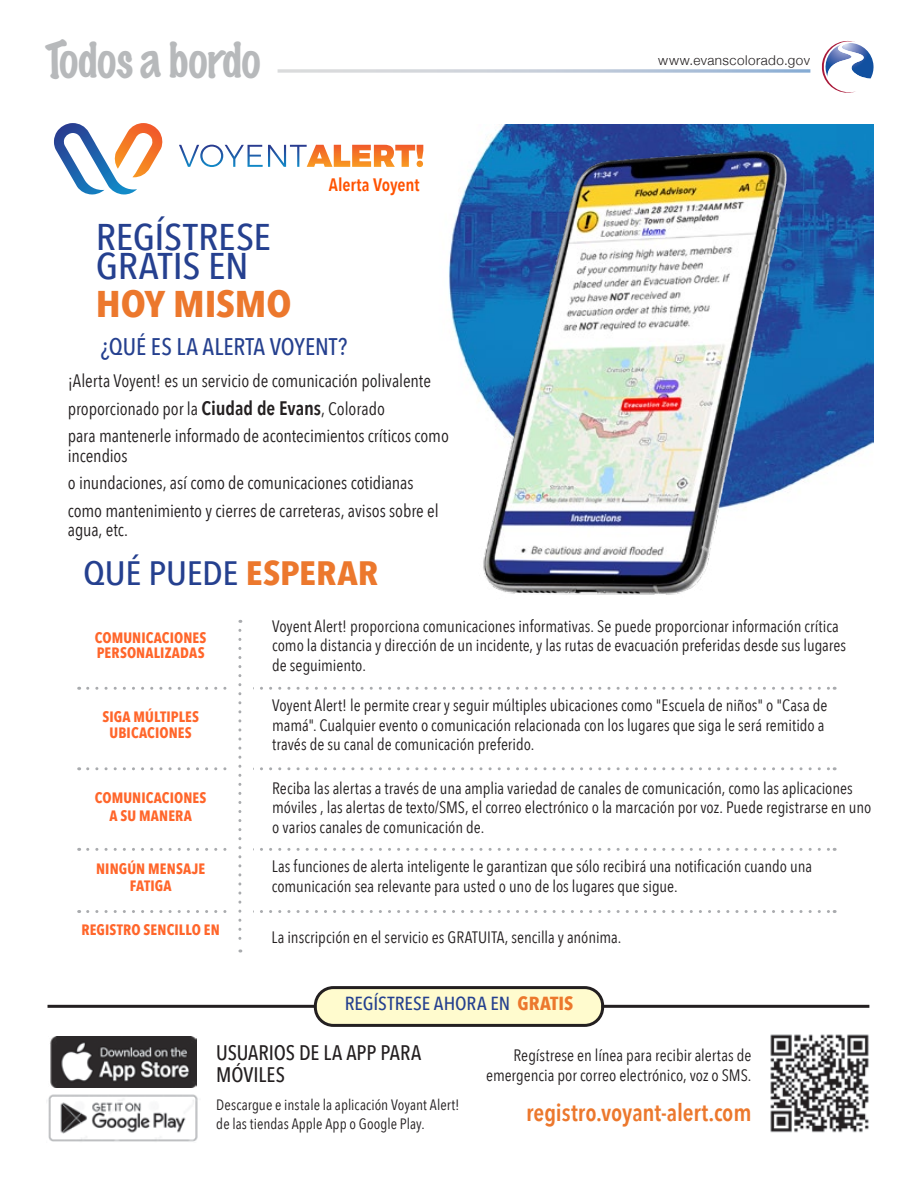
<style>
.page{position:relative;width:918px;height:1188px;background:#fff}
.page>*{position:absolute;margin:0;border:0;box-sizing:border-box;transform-origin:0 0}
.t1{font:100 46.5px "Marker Felt";letter-spacing:-.015em;color:#b7b9bb}
.t2{font:500 37.05px/29.4px "Avenir Next Condensed";letter-spacing:-.01em;color:#25408f;scale:1.11 1}
.t3{font:700 37.05px "Avenir Next Condensed";letter-spacing:-.005em;color:#ec782d;scale:1.11 1}
.t4{font:500 33.75px "Avenir Next Condensed";letter-spacing:-.01em;color:#25408f;scale:1.11 1}
.t5{font:600 24px "Avenir Next Condensed";letter-spacing:-.005em;color:#ec782d}
.t6{font:500 24px "Avenir Next Condensed";color:#25408f}
.t7{font:500 21px/22.5px "Avenir Next Condensed";letter-spacing:-.005em;color:#231f20}
.t8{font:500 18.9px "Avenir Next Condensed";letter-spacing:-.005em;color:#25408f;scale:1.05 1}
.t9{font:18px/27.6px "Avenir Next Condensed";letter-spacing:-.005em;color:#231f20}
.t10{font:600 18px "Avenir Next Condensed";letter-spacing:-.005em;color:#ff5200}
.t11{font:16.5px/19.5px "Avenir Next Condensed";color:#231f20}
.t12{font:700 15px/17.1px "Avenir Next Condensed";letter-spacing:.005em;color:#ff662b;text-align:center}
.t13{font:15px/19.5px "Avenir Next Condensed";letter-spacing:.005em;color:#231f20}
.t14{font:300 13.5px "Helvetica Neue";letter-spacing:.035em;color:#231f20}
.s1{font-weight:600;font-size:19.5px}
.s2{font-weight:700;color:#ec782d}
</style>
<div class="page">
<svg style="left:278px;top:69px;width:532px;height:4px;background:#c8d2de"></svg>
<svg style="left:821px;top:41px;width:53px;height:52px"></svg>
<img style="left:423px;top:124px;width:450px;height:360px">
<img style="left:469px;top:141px;width:325px;height:454px">
<div style="left:315px;top:988px;width:288px;height:37px;background:#fffbce;border-radius:18px"></div>
<div style="left:314px;top:986px;width:290px;height:41px;border:3px solid #231f20;border-radius:18px"></div>
<img style="left:770px;top:1034px;width:99px;height:99px">
<svg style="left:179px;top:145px;width:244px;height:22px"></svg>
<svg style="left:54px;top:123px;width:109px;height:71px"></svg>
<svg style="left:88px;top:630px;width:747px;height:322px"></svg>
<img style="left:50px;top:1036px;width:146px;height:51px">
<img style="left:48px;top:1094px;width:150px;height:48px">
<hr style="left:602px;top:1005px;width:267px;height:3px;background:#231f20">
<hr style="left:48px;top:1005px;width:267px;height:3px;background:#231f20">
<h1 class="t1" style="left:45px;top:23px;width:217px">Todos a bordo</h1>
<h2 class="t2" style="left:96px;top:222px;width:159px">REGÍSTRESE<br>GRATIS EN</h2>
<h2 class="t3" style="left:96px;top:282px;width:178px">HOY MISMO</h2>
<p class="t10" style="left:329px;top:169px;width:92px">Alerta Voyent</p>
<h3 class="t6" style="left:101px;top:332px;width:248px">¿QUÉ ES LA ALERTA VOYENT?</h3>
<p class="t9" style="left:68px;top:366px;width:383px">¡Alerta Voyent! es un servicio de comunicación polivalente proporcionado por la <span class="s1">Ciudad de Evans</span>, Colorado<br>para mantenerle informado de acontecimientos críticos como</p>
<p class="t9" style="left:68px;top:441px;width:372px">incendios<br>o inundaciones, así como de comunicaciones cotidianas como mantenimiento y cierres de carreteras, avisos sobre el</p>
<p class="t9" style="left:68px;top:515px;width:62px">agua, etc.</p>
<h3 class="t4" style="left:83px;top:552px;width:267px">QUÉ PUEDE <span class="s2">ESPERAR</span></h3>
<p class="t14" style="left:658px;top:50px;width:153px">www.evanscolorado.gov</p>
<p class="t12" style="left:95px;top:631px;width:113px;line-height:15px;text-align:left">COMUNICACIONES<br>PERSONALIZADAS</p>
<p class="t12" style="left:102px;top:708px;width:98px;line-height:16.5px">SIGA MÚLTIPLES<br>UBICACIONES</p>
<p class="t12" style="left:95px;top:790px;width:113px">COMUNICACIONES<br>A SU MANERA</p>
<p class="t12" style="left:96px;top:860px;width:111px">NINGÚN MENSAJE<br>FATIGA</p>
<p class="t12" style="left:82px;top:921px;width:140px">REGISTRO SENCILLO EN</p>
<p class="t11" style="left:272px;top:616px;width:575px">Voyent Alert! proporciona comunicaciones informativas. Se puede proporcionar información crítica como la distancia y dirección de un incidente, y las rutas de evacuación preferidas desde sus lugares de seguimiento.</p>
<p class="t11" style="left:272px;top:695px;width:557px">Voyent Alert! le permite crear y seguir múltiples ubicaciones como "Escuela de niños" o "Casa de mamá". Cualquier evento o comunicación relacionada con los lugares que siga le será remitido a través de su canal de comunicación preferido.</p>
<p class="t11" style="left:272px;top:778px;width:601px">Reciba las alertas a través de una amplia variedad de canales de comunicación, como las aplicaciones móviles , las alertas de texto/SMS, el correo electrónico o la marcación por voz. Puede registrarse en uno o varios canales de comunicación de.</p>
<p class="t11" style="left:272px;top:856px;width:542px">Las funciones de alerta inteligente le garantizan que sólo recibirá una notificación cuando una comunicación sea relevante para usted o uno de los lugares que sigue.</p>
<p class="t11" style="left:271px;top:927px;width:352px">La inscripción en el servicio es GRATUITA, sencilla y anónima.</p>
<p class="t8" style="left:345px;top:991px;width:219px">REGÍSTRESE AHORA EN <span class="s2">GRATIS</span></p>
<p class="t7" style="left:216px;top:1041px;width:206px">USUARIOS DE LA APP PARA<br>MÓVILES</p>
<p class="t13" style="left:216px;top:1094px;width:245px">Descargue e instale la aplicación Voyant Alert! de las tiendas Apple App o Google Play.</p>
<p class="t11" style="left:486px;top:1045px;width:267px;text-align:right">Regístrese en línea para recibir alertas de emergencia por correo electrónico, voz o SMS.</p>
<h3 class="t5" style="left:526px;top:1091px;width:227px">registro.voyant-alert.com</h3>
</div>
